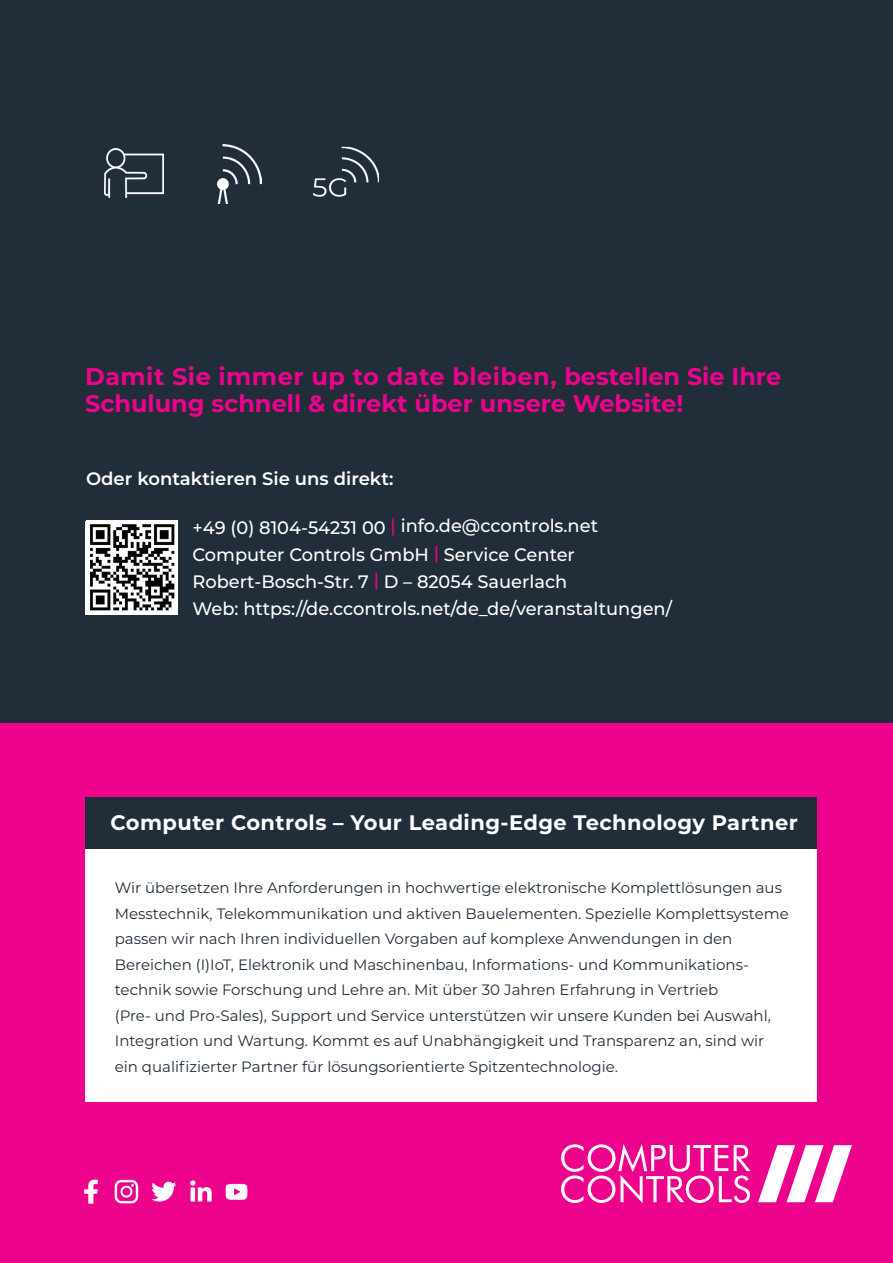
<style>
.page{position:relative;width:893px;height:1263px;background:#fff}
.page>*{position:absolute;margin:0;border:0;box-sizing:border-box;transform-origin:0 0}
.t1{font:700 24px/27px "Montserrat";color:#ed028c}
.t2{font:700 21px "Montserrat";letter-spacing:.02em;color:#fff}
.t3{font:500 18px/27.5px "Montserrat";color:#fff}
.t4{font:600 18px "Montserrat";color:#fff}
.t5{font:15px/25.5px "Montserrat";color:#212d39}
.s1{color:#ed028c}
</style>
<div class="page">
<div style="left:0;top:723px;width:893px;height:540px;background:#ed028c"></div>
<div style="left:0;top:0;width:893px;height:723px;background:#212d39"></div>
<svg style="left:758px;top:1145px;width:94px;height:57px"></svg>
<svg style="left:561px;top:1144px;width:190px;height:59px"></svg>
<div style="left:85px;top:842px;width:731px;height:259px;background:#fff"></div>
<div style="left:85px;top:797px;width:731px;height:51px;background:#212d39"></div>
<img style="left:84px;top:1179px;width:14px;height:25px">
<img style="left:114px;top:1179px;width:25px;height:25px">
<img style="left:151px;top:1181px;width:26px;height:21px">
<img style="left:190px;top:1180px;width:22px;height:22px">
<img style="left:225px;top:1183px;width:23px;height:17px">
<img style="left:86px;top:521px;width:91px;height:94px">
<img style="left:104px;top:149px;width:60px;height:49px">
<img style="left:217px;top:144px;width:45px;height:59px">
<img style="left:313px;top:147px;width:66px;height:50px">
<h1 class="t1" style="left:85px;top:361px;width:698px">Damit Sie immer up to date bleiben, bestellen Sie Ihre<br>Schulung schnell &amp; direkt über unsere Website!</h1>
<p class="t4" style="left:86px;top:466px;width:309px">Oder kontaktieren Sie uns direkt:</p>
<p class="t3" style="left:192px;top:511px;width:481px">+49 (0) 8104-54231 00 <span class="s1">|</span> info.de@ccontrols.net Computer Controls GmbH <span class="s1">|</span> Service Center Robert-Bosch-Str. 7 <span class="s1">|</span> D – 82054 Sauerlach<br>Web: https://de.ccontrols.net/de_de/veranstaltungen/</p>
<h2 class="t2" style="left:111px;top:807px;width:689px">Computer Controls – Your Leading-Edge Technology Partner</h2>
<p class="t5" style="left:115px;top:874px;width:675px">Wir übersetzen Ihre Anforderungen in hochwertige elektronische Komplettlösungen aus Messtechnik, Telekommunikation und aktiven Bauelementen. Spezielle Komplettsysteme passen wir nach Ihren individuellen Vorgaben auf komplexe Anwendungen in den Bereichen (I)IoT, Elektronik und Maschinenbau, Informations- und Kommunikations&shy;technik sowie Forschung und Lehre an. Mit über 30 Jahren Erfahrung in Vertrieb<br>(Pre- und Pro-Sales), Support und Service unterstützen wir unsere Kunden bei Auswahl, Integration und Wartung. Kommt es auf Unabhängigkeit und Transparenz an, sind wir ein qualifizierter Partner für lösungsorientierte Spitzentechnologie.</p>
</div>
